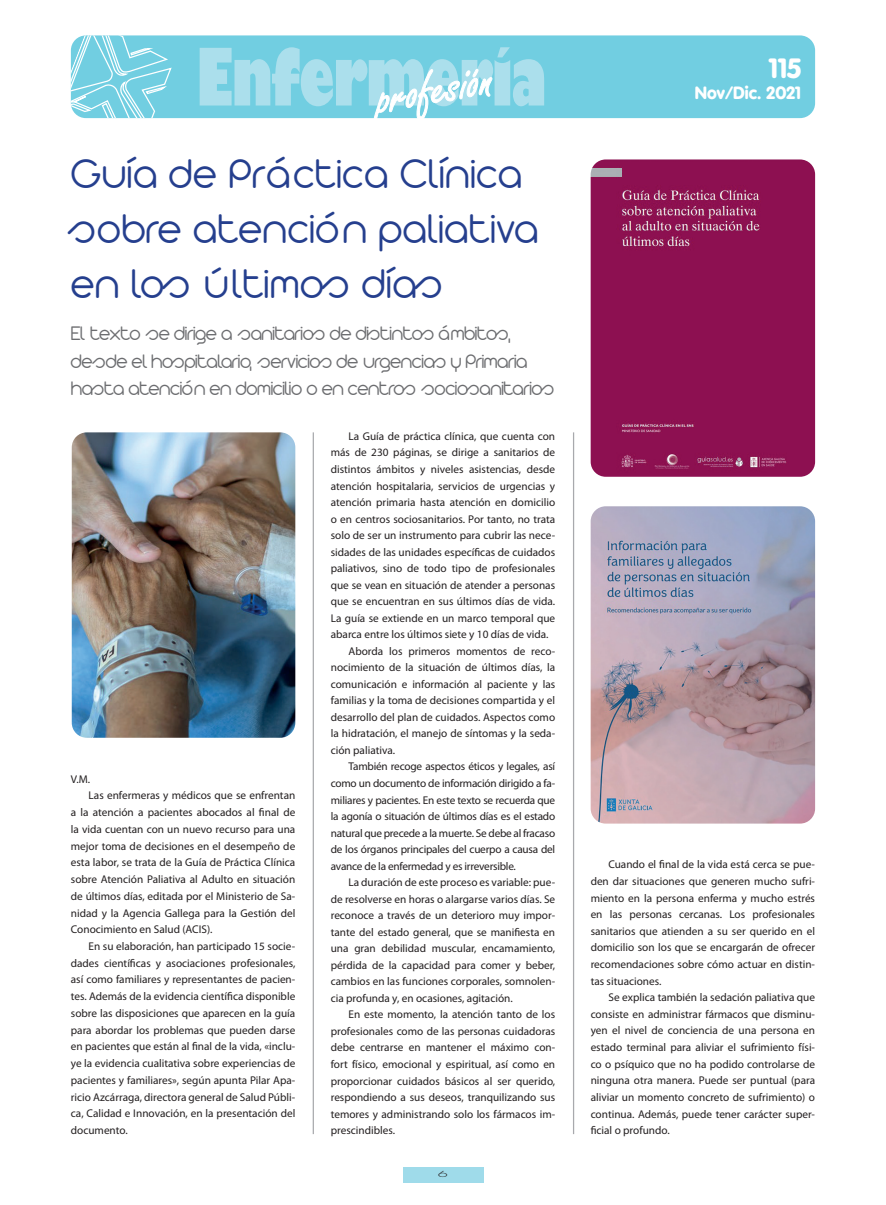
<style>
.page{position:relative;width:886px;height:1205px;background:#fff}
.page>*{position:absolute;margin:0;border:0;box-sizing:border-box;transform-origin:0 0}
.t1{font:300 45px/55px "Arista 2.0 Alternate";letter-spacing:.02em;color:#253f8e}
.t2{font:900 27.5px "VAG Rounded";color:#fff}
.t3{font:300 21.25px/27.5px "Arista 2.0 Alternate";letter-spacing:-.015em;color:#6c6d70}
.t4{font:900 17.5px "VAG Rounded";color:#fff}
.t5{font:11.25px/16.5px "Myriad Pro";color:#231f20;text-align:justify}
.t6{font:11.25px "Myriad Pro";color:#231f20}
.t7{font:300 8.12px "Futura";color:#231f20;scale:2 1}
</style>
<div class="page">
<div style="left:71px;top:35px;width:744px;height:83px;background:#71cee1;border-radius:15px"></div>
<svg style="left:71px;top:35px;width:102px;height:83px"></svg>
<svg style="left:200px;top:47px;width:344px;height:72px"></svg>
<div style="left:403px;top:1167px;width:80px;height:15px;background:#9fdbea"></div>
<img style="left:72px;top:432px;width:223px;height:306px">
<hr style="left:313px;top:432px;width:1px;height:702px;background:#a8a9ad">
<img style="left:591px;top:506px;width:224px;height:317px">
<img style="left:591px;top:159px;width:224px;height:318px">
<hr style="left:573px;top:432px;width:1px;height:702px;background:#a8a9ad">
<p class="t1" style="left:71px;top:146px;width:469px">Guía de Práctica Clínica sobre atención paliativa</p>
<p class="t1" style="left:71px;top:256px;width:373px">en los últimos días</p>
<p class="t3" style="left:71px;top:319px;width:485px">El texto se dirige a sanitarios de distintos ámbitos, desde el hospitalario, servicios de urgencias y Primaria hasta atención en domicilio o en centros sociosanitarios</p>
<p class="t6" style="left:71px;top:772px;width:21px">V.M.</p>
<p class="t5" style="left:71px;top:787px;width:226px;text-indent:18px">Las enfermeras y médicos que se enfrentan a la atención a pacientes abocados al final de la vida cuentan con un nuevo recurso para una mejor toma de decisiones en el desempeño de esta labor, se trata de la Guía de Práctica Clínica sobre Atención Paliativa al Adulto en situación de últimos días, editada por el Ministerio de Sa&shy;nidad y la Agencia Gallega para la Gestión del Conocimiento en Salud (ACIS).</p>
<p class="t5" style="left:71px;top:938px;width:226px;text-indent:18px">En su elaboración, han participado 15 socie&shy;dades científicas y asociaciones profesionales, así como familiares y representantes de pacien&shy;tes. Además de la evidencia científica disponible sobre las disposiciones que aparecen en la guía para abordar los problemas que pueden darse en pacientes que están al final de la vida, «inclu&shy;ye la evidencia cualitativa sobre experiencias de pacientes y familiares», según apunta Pilar Apa&shy;ricio Azcárraga, directora general de Salud Públi&shy;ca, Calidad e Innovación, en la presentación del documento.</p>
<p class="t5" style="left:331px;top:428px;width:226px;text-indent:18px">La Guía de práctica clínica, que cuenta con más de 230 páginas, se dirige a sanitarios de distintos ámbitos y niveles asistencias, desde atención hospitalaria, servicios de urgencias y atención primaria hasta atención en domicilio o en centros sociosanitarios. Por tanto, no trata solo de ser un instrumento para cubrir las nece&shy;sidades de las unidades específicas de cuidados paliativos, sino de todo tipo de profesionales que se vean en situación de atender a personas que se encuentran en sus últimos días de vida.<br>La guía se extiende en un marco temporal que abarca entre los últimos siete y 10 días de vida.</p>
<p class="t5" style="left:331px;top:643px;width:226px;text-indent:18px">Aborda los primeros momentos de reco&shy;nocimiento de la situación de últimos días, la comunicación e información al paciente y las familias y la toma de decisiones compartida y el desarrollo del plan de cuidados. Aspectos como la hidratación, el manejo de síntomas y la seda&shy;ción paliativa.</p>
<p class="t5" style="left:331px;top:759px;width:226px;text-indent:18px">También recoge aspectos éticos y legales, así como un documento de información dirigido a fa&shy;miliares y pacientes. En este texto se recuerda que la agonía o situación de últimos días es el estado natural que precede a la muerte. Se debe al fracaso de los órganos principales del cuerpo a causa del avance de la enfermedad y es irreversible.</p>
<p class="t5" style="left:331px;top:874px;width:226px;text-indent:18px">La duración de este proceso es variable: pue&shy;de resolverse en horas o alargarse varios días. Se reconoce a través de un deterioro muy impor&shy;tante del estado general, que se manifiesta en una gran debilidad muscular, encamamiento, pérdida de la capacidad para comer y beber, cambios en las funciones corporales, somnolen&shy;cia profunda y, en ocasiones, agitación.</p>
<p class="t5" style="left:331px;top:1006px;width:226px;text-indent:18px">En este momento, la atención tanto de los profesionales como de las personas cuidadoras debe centrarse en mantener el máximo con&shy;fort físico, emocional y espiritual, así como en proporcionar cuidados básicos al ser querido, respondiendo a sus deseos, tranquilizando sus temores y administrando solo los fármacos im&shy;prescindibles.</p>
<p class="t7" style="left:438px;top:1169px;width:7px">6</p>
<p class="t2" style="left:769px;top:52px;width:34px">115</p>
<p class="t4" style="left:695px;top:82px;width:108px">Nov/Dic. 2021</p>
<p class="t5" style="left:591px;top:856px;width:226px;text-indent:18px">Cuando el final de la vida está cerca se pue&shy;den dar situaciones que generen mucho sufri&shy;miento en la persona enferma y mucho estrés en las personas cercanas. Los profesionales sanitarios que atienden a su ser querido en el domicilio son los que se encargarán de ofrecer recomendaciones sobre cómo actuar en distin&shy;tas situaciones.</p>
<p class="t5" style="left:591px;top:989px;width:226px;text-indent:18px">Se explica también la sedación paliativa que consiste en administrar fármacos que disminu&shy;yen el nivel de conciencia de una persona en estado terminal para aliviar el sufrimiento físi&shy;co o psíquico que no ha podido controlarse de ninguna otra manera. Puede ser puntual (para aliviar un momento concreto de sufrimiento) o continua. Además, puede tener carácter super&shy;ficial o profundo.</p>
</div>
